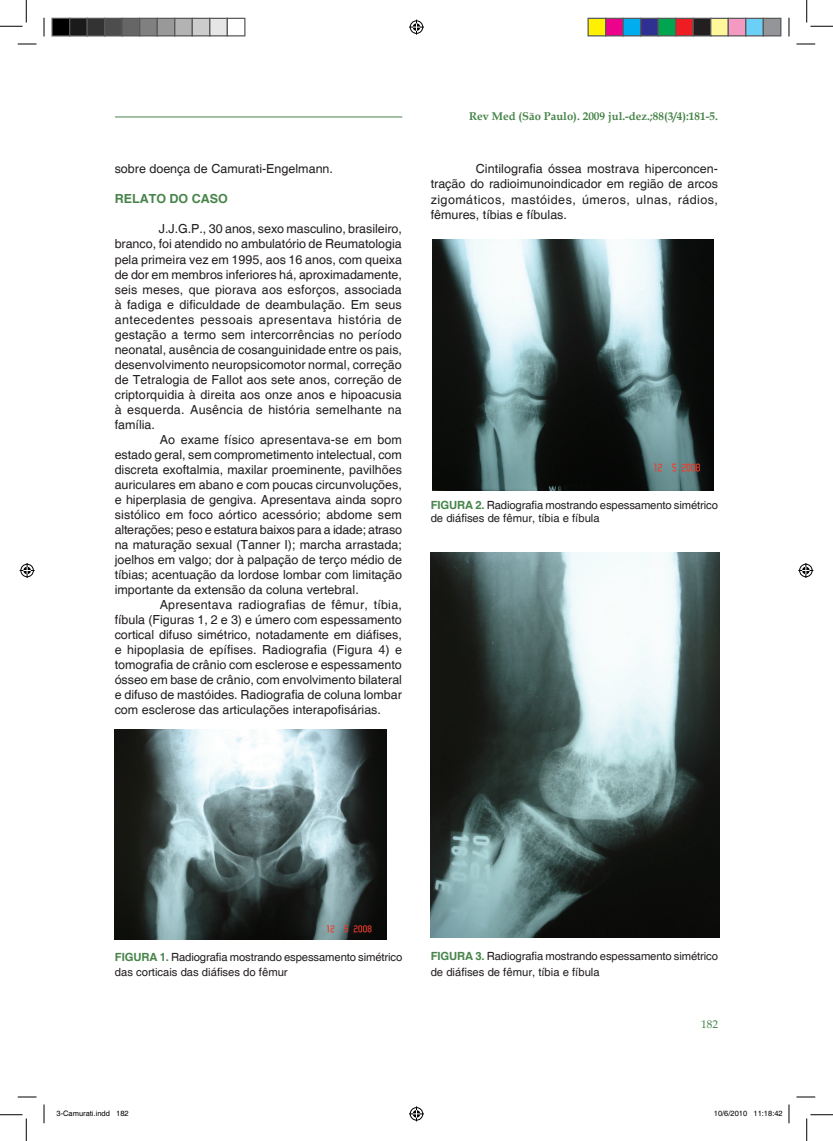
<style>
.page{position:relative;width:833px;height:1141px;background:#fff}
.page>*{position:absolute;margin:0;border:0;box-sizing:border-box;transform-origin:0 0}
.t1{font:12.5px/15px "Helvetica";color:#231f20;text-align:justify}
.t2{font:700 12.5px "Helvetica";color:#47844a}
.t3{font:11.25px/15px "Helvetica";letter-spacing:-.01em;color:#231f20}
.t4{font:700 11.25px "Book Antiqua";color:#47844a}
.t5{font:11.25px "Book Antiqua";color:#47844a}
.t6{font:7.5px "Helvetica";color:#000}
.s1{font-weight:700;color:#47844a}
</style>
<div class="page">
<hr style="left:115px;top:117px;width:287px;height:1px;background:#47844a">
<img style="left:115px;top:729px;width:271px;height:210px">
<img style="left:430px;top:552px;width:288px;height:385px">
<img style="left:432px;top:239px;width:281px;height:251px">
<svg style="left:18px;top:43px;width:18px;height:2px"></svg>
<svg style="left:796px;top:43px;width:18px;height:2px"></svg>
<svg style="left:18px;top:1096px;width:18px;height:1px"></svg>
<svg style="left:796px;top:1096px;width:18px;height:1px"></svg>
<svg style="left:43px;top:18px;width:2px;height:18px"></svg>
<svg style="left:43px;top:1104px;width:2px;height:19px"></svg>
<svg style="left:788px;top:18px;width:1px;height:18px"></svg>
<svg style="left:0;top:0;width:27px;height:27px"></svg>
<svg style="left:0;top:1114px;width:27px;height:26px"></svg>
<svg style="left:806px;top:0;width:26px;height:27px"></svg>
<svg style="left:806px;top:1114px;width:26px;height:26px"></svg>
<svg style="left:409px;top:20px;width:15px;height:15px"></svg>
<svg style="left:409px;top:1106px;width:15px;height:15px"></svg>
<svg style="left:20px;top:563px;width:15px;height:15px"></svg>
<svg style="left:798px;top:563px;width:14px;height:15px"></svg>
<div style="left:52px;top:18px;width:18px;height:18px;background:#000"></div>
<div style="left:51px;top:18px;width:19px;height:18px;border:1px solid #595959"></div>
<div style="left:70px;top:18px;width:17px;height:18px;background:#1a1a1a"></div>
<div style="left:69px;top:18px;width:19px;height:18px;border:1px solid #595959"></div>
<div style="left:87px;top:18px;width:18px;height:18px;background:#333"></div>
<div style="left:86px;top:18px;width:19px;height:18px;border:1px solid #595959"></div>
<div style="left:105px;top:18px;width:17px;height:18px;background:#4d4d4d"></div>
<div style="left:104px;top:18px;width:19px;height:18px;border:1px solid #595959"></div>
<div style="left:122px;top:18px;width:18px;height:18px;background:#666"></div>
<div style="left:121px;top:18px;width:19px;height:18px;border:1px solid #595959"></div>
<div style="left:140px;top:18px;width:17px;height:18px;background:#808080"></div>
<div style="left:139px;top:18px;width:19px;height:18px;border:1px solid #595959"></div>
<div style="left:157px;top:18px;width:18px;height:18px;background:#999"></div>
<div style="left:156px;top:18px;width:19px;height:18px;border:1px solid #595959"></div>
<div style="left:175px;top:18px;width:17px;height:18px;background:#b3b3b3"></div>
<div style="left:174px;top:18px;width:19px;height:18px;border:1px solid #595959"></div>
<div style="left:192px;top:18px;width:18px;height:18px;background:#ccc"></div>
<div style="left:191px;top:18px;width:19px;height:18px;border:1px solid #595959"></div>
<div style="left:210px;top:18px;width:17px;height:18px;background:#e6e6e6"></div>
<div style="left:209px;top:18px;width:19px;height:18px;border:1px solid #595959"></div>
<div style="left:226px;top:18px;width:19px;height:18px;border:1px solid #595959"></div>
<div style="left:587px;top:18px;width:18px;height:18px;background:#fff101"></div>
<div style="left:587px;top:18px;width:19px;height:18px;border:1px solid #595959"></div>
<div style="left:605px;top:18px;width:17px;height:18px;background:#ed028c"></div>
<div style="left:604px;top:18px;width:19px;height:18px;border:1px solid #595959"></div>
<div style="left:622px;top:18px;width:18px;height:18px;background:#00aeef"></div>
<div style="left:622px;top:18px;width:19px;height:18px;border:1px solid #595959"></div>
<div style="left:640px;top:18px;width:17px;height:18px;background:#2e3092"></div>
<div style="left:639px;top:18px;width:19px;height:18px;border:1px solid #595959"></div>
<div style="left:657px;top:18px;width:18px;height:18px;background:#00a54f"></div>
<div style="left:657px;top:18px;width:19px;height:18px;border:1px solid #595959"></div>
<div style="left:675px;top:18px;width:17px;height:18px;background:#ee1d23"></div>
<div style="left:674px;top:18px;width:19px;height:18px;border:1px solid #595959"></div>
<div style="left:692px;top:18px;width:18px;height:18px;background:#231f20"></div>
<div style="left:692px;top:18px;width:19px;height:18px;border:1px solid #595959"></div>
<div style="left:710px;top:18px;width:17px;height:18px;background:#fff79a"></div>
<div style="left:709px;top:18px;width:19px;height:18px;border:1px solid #595959"></div>
<div style="left:727px;top:18px;width:18px;height:18px;background:#f499c2"></div>
<div style="left:727px;top:18px;width:19px;height:18px;border:1px solid #595959"></div>
<div style="left:745px;top:18px;width:17px;height:18px;background:#6bcff6"></div>
<div style="left:744px;top:18px;width:19px;height:18px;border:1px solid #595959"></div>
<div style="left:762px;top:18px;width:18px;height:18px;background:#939598"></div>
<div style="left:762px;top:18px;width:19px;height:18px;border:1px solid #595959"></div>
<svg style="left:788px;top:1104px;width:1px;height:19px"></svg>
<p class="t1" style="left:115px;top:161px;width:220px">sobre doença de Camurati-Engelmann.</p>
<p class="t2" style="left:115px;top:191px;width:115px">RELATO DO CASO</p>
<p class="t1" style="left:115px;top:222px;width:289px;text-indent:44px">J.J.G.P., 30 anos, sexo masculino, brasileiro, branco, foi atendido no ambulatório de Reumatologia pela primeira vez em 1995, aos 16 anos, com queixa de dor em membros inferiores há, aproximadamente, seis meses, que piorava aos esforços, associada à fadiga e dificuldade de deambulação. Em seus antecedentes pessoais apresentava história de gestação a termo sem intercorrências no período neonatal, ausência de cosanguinidade entre os pais, desenvolvimento neuropsicomotor normal, correção de Tetralogia de Fallot aos sete anos, correção de criptorquidia à direita aos onze anos e hipoacusia à esquerda. Ausência de história semelhante na família.</p>
<p class="t1" style="left:115px;top:432px;width:289px;text-indent:45px">Ao exame físico apresentava-se em bom estado geral, sem comprometimento intelectual, com discreta exoftalmia, maxilar proeminente, pavilhões auriculares em abano e com poucas circunvoluções, e hiperplasia de gengiva. Apresentava ainda sopro sistólico em foco aórtico acessório; abdome sem alterações; peso e estatura baixos para a idade; atraso na maturação sexual (Tanner I); marcha arrastada; joelhos em valgo; dor à palpação de terço médio de tíbias; acentuação da lordose lombar com limitação importante da extensão da coluna vertebral.</p>
<p class="t1" style="left:115px;top:597px;width:289px;text-indent:45px">Apresentava radiografias de fêmur, tíbia, fíbula (Figuras 1, 2 e 3) e úmero com espessamento cortical difuso simétrico, notadamente em diáfises, e hipoplasia de epífises. Radiografia (Figura 4) e tomografia de crânio com esclerose e espessamento ósseo em base de crânio, com envolvimento bilateral e difuso de mastóides. Radiografia de coluna lombar com esclerose das articulações interapofisárias.</p>
<p class="t4" style="left:469px;top:109px;width:250px">Rev Med (São Paulo). 2009 jul.-dez.;88(3/4):181-5.</p>
<p class="t1" style="left:430px;top:161px;width:289px;line-height:15.5px;text-indent:45px">Cintilografia óssea mostrava hiperconcen&shy;tração do radioimunoindicador em região de arcos zigomáticos, mastóides, úmeros, ulnas, rádios, fêmures, tíbias e fíbulas.</p>
<p class="t3" style="left:430px;top:498px;width:289px;line-height:13.5px"><span class="s1">FIGURA 2.</span> Radiografia mostrando espessamento simétrico de diáfises de fêmur, tíbia e fíbula</p>
<p class="t3" style="left:115px;top:950px;width:289px"><span class="s1">FIGURA 1.</span> Radiografia mostrando espessamento simétrico das corticais das diáfises do fêmur</p>
<p class="t3" style="left:430px;top:949px;width:289px"><span class="s1">FIGURA 3.</span> Radiografia mostrando espessamento simétrico de diáfises de fêmur, tíbia e fíbula</p>
<p class="t5" style="left:700px;top:1015px;width:18px">182</p>
<p class="t6" style="left:56px;top:1108px;width:74px">3-Camurati.indd 182</p>
<p class="t6" style="left:713px;top:1108px;width:70px">10/6/2010 11:18:42</p>
</div>
